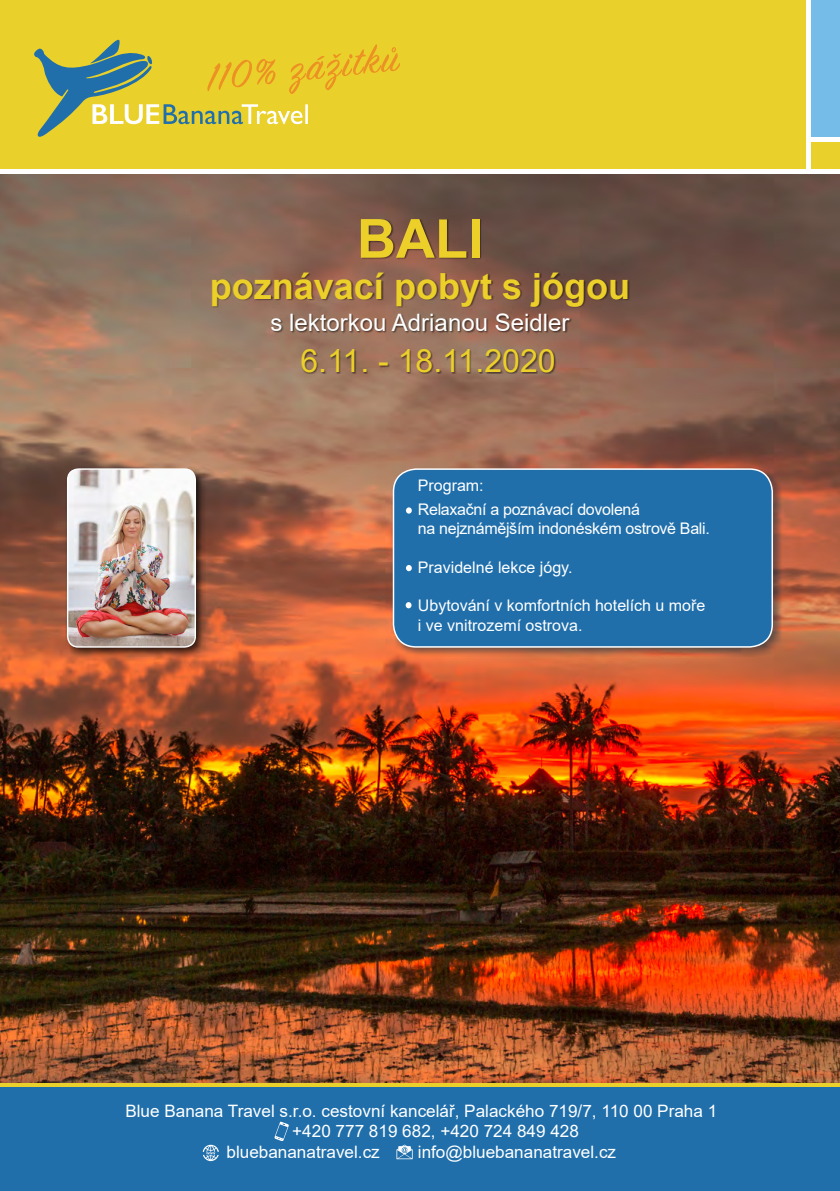
<style>
.page{position:relative;width:840px;height:1191px;background:#fff}
.page>*{position:absolute;margin:0;border:0;box-sizing:border-box;transform-origin:0 0}
.t1{font:700 54px "Arial";color:#ecd029}
.t2{font:700 36px "Arial";color:#ecd029}
.t3{font:32px "Arial";color:#ecd029}
.t4{font:24px "Arial";color:#fff}
.t5{font:17.2px "Arial";color:#fff}
.t6{font:16px/19.2px "Arial";color:#fff}
.t7{font:16px/19.2px "Arial";letter-spacing:-.02em;color:#fff}
</style>
<div class="page">
<div style="left:0;top:1083px;width:839px;height:5px;background:#ead02a"></div>
<div style="left:0;top:1087px;width:839px;height:104px;background:#206fab"></div>
<div style="left:0;top:0;width:804px;height:169px;background:#ead02a"></div>
<div style="left:810px;top:0;width:29px;height:137px;background:#76bce8"></div>
<div style="left:810px;top:142px;width:29px;height:26px;background:#ead02a"></div>
<svg style="left:202px;top:1144px;width:17px;height:17px"></svg>
<svg style="left:274px;top:1121px;width:15px;height:20px"></svg>
<svg style="left:396px;top:1144px;width:16px;height:15px"></svg>
<svg style="left:34px;top:39px;width:366px;height:98px"></svg>
<img style="left:0;top:174px;width:839px;height:908px">
<div style="left:212px;top:219px;width:417px;height:155px;background:#000;opacity:.49"></div>
<div style="left:65px;top:466px;width:141px;height:191px;background:#000;opacity:.7"></div>
<img style="left:68px;top:469px;width:127px;height:178px">
<div style="left:67px;top:468px;width:129px;height:179px;border:1px solid #fff;border-radius:11px"></div>
<div style="left:391px;top:466px;width:391px;height:191px;background:#00243d;opacity:.5"></div>
<div style="left:393px;top:469px;width:378px;height:178px;background:#206fab;border-radius:23px"></div>
<div style="left:392px;top:468px;width:380px;height:179px;border:2px solid #fff;border-radius:23px"></div>
<svg style="left:406px;top:507px;width:5px;height:6px"></svg>
<svg style="left:406px;top:565px;width:5px;height:6px"></svg>
<svg style="left:405px;top:602px;width:6px;height:6px"></svg>
<h1 class="t1" style="left:357px;top:201px;width:127px">BALI</h1>
<h2 class="t2" style="left:210px;top:260px;width:422px">poznávací pobyt s jógou</h2>
<h3 class="t4" style="left:270px;top:306px;width:300px">s lektorkou Adrianou Seidler</h3>
<h3 class="t3" style="left:300px;top:339px;width:256px">6.11. - 18.11.2020</h3>
<p class="t6" style="left:417px;top:476px;width:67px">Program:</p>
<p class="t7" style="left:417px;top:500px;width:293px">Relaxační a poznávací dovolená<br>na nejznámějším indonéském ostrově Bali.</p>
<p class="t6" style="left:417px;top:557px;width:156px">Pravidelné lekce jógy.</p>
<p class="t6" style="left:417px;top:596px;width:289px">Ubytování v komfortních hotelích u moře i ve vnitrozemí ostrova.</p>
<p class="t5" style="left:125px;top:1098px;width:593px">Blue Banana Travel s.r.o. cestovní kancelář, Palackého 719/7, 110 00 Praha 1</p>
<p class="t5" style="left:292px;top:1119px;width:288px">+420 777 819 682, +420 724 849 428</p>
<p class="t5" style="left:226px;top:1139px;width:155px">bluebananatravel.cz</p>
<p class="t5" style="left:417px;top:1139px;width:200px">info@bluebananatravel.cz</p>
</div>
